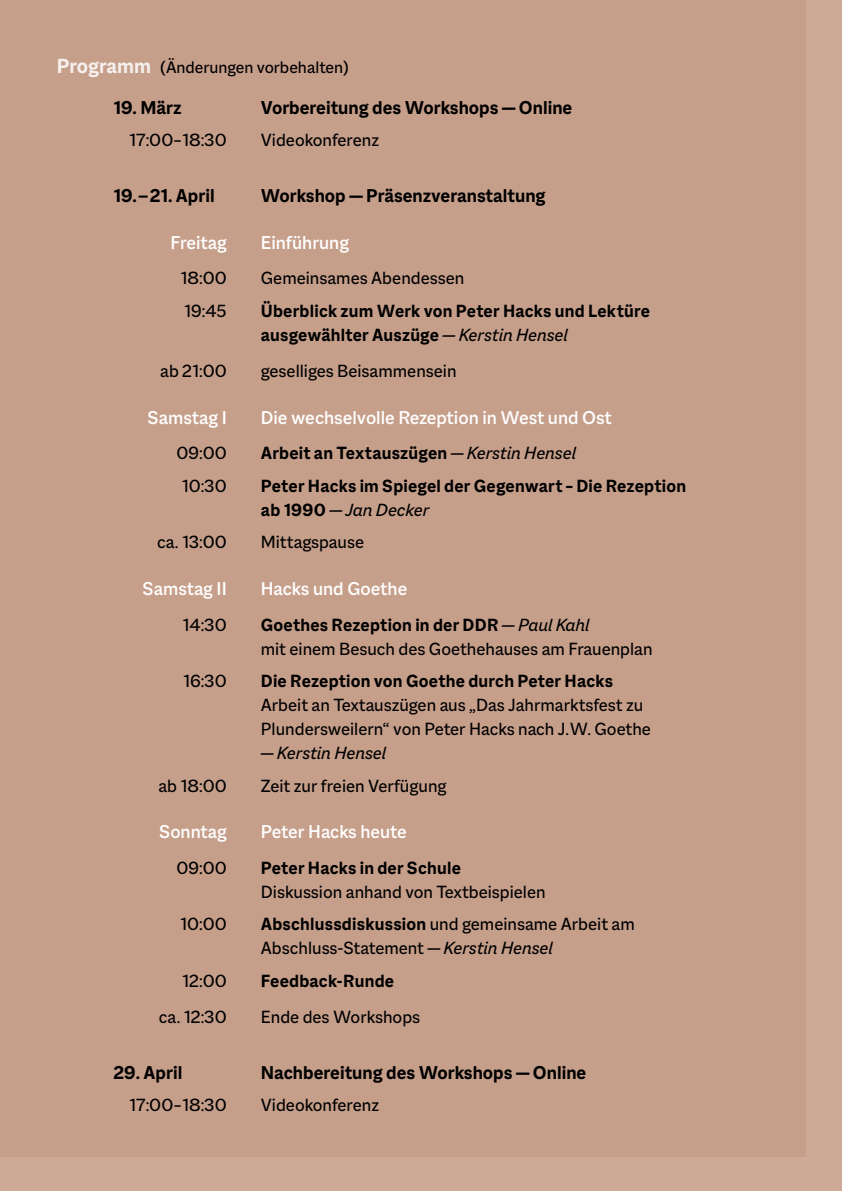
<style>
.page{position:relative;width:842px;height:1191px;background:#cda996}
.page>*{position:absolute;margin:0;border:0;box-sizing:border-box;transform-origin:0 0}
.t1{font:700 20px "Macklin Sans";color:#000}
.t2{font:500 20px "Macklin Sans";color:#fff}
.t3{font:19px/24px "Macklin Sans";color:#000}
.t4{font:700 19px/24px "Macklin Sans";letter-spacing:.01em;color:#000}
.t5{font:italic 19px "Macklin Sans";color:#000}
.t6{font:18px "Macklin Sans";color:#000}
.s1{font-weight:700;font-size:22px;color:#fff}
.s2{font-weight:400;font-style:italic}
.s3{font-weight:700}
.s4{font-style:italic}
</style>
<div class="page">
<div style="left:0;top:0;width:805px;height:1157px;background:#c69f8b"></div>
<p class="t6" style="left:57px;top:57px;width:294px"><span class="s1">Programm</span> (Änderungen vorbehalten)</p>
<p class="t1" style="left:113px;top:96px;width:70px">19. März</p>
<p class="t1" style="left:261px;top:96px;width:313px">Vorbereitung des Workshops — Online</p>
<p class="t3" style="left:129px;top:128px;width:99px">17:00 – 18:30</p>
<p class="t3" style="left:261px;top:128px;width:120px">Videokonferenz</p>
<p class="t1" style="left:113px;top:184px;width:103px">19. − 21. April</p>
<p class="t1" style="left:261px;top:184px;width:286px">Workshop — Präsenzveranstaltung</p>
<p class="t2" style="left:170px;top:231px;width:58px">Freitag</p>
<p class="t2" style="left:261px;top:231px;width:90px">Einführung</p>
<p class="t3" style="left:181px;top:266px;width:48px">18:00</p>
<p class="t3" style="left:261px;top:266px;width:205px">Gemeinsames Abendessen</p>
<p class="t3" style="left:184px;top:298px;width:44px">19:45</p>
<p class="t4" style="left:261px;top:298px;width:391px">Überblick zum Werk von Peter Hacks und Lektüre ausgewählter Auszüge <span class="s2">— Kerstin Hensel</span></p>
<p class="t3" style="left:160px;top:359px;width:68px">ab 21:00</p>
<p class="t3" style="left:261px;top:359px;width:197px">geselliges Beisammensein</p>
<p class="t2" style="left:148px;top:406px;width:81px">Samstag I</p>
<p class="t2" style="left:261px;top:406px;width:352px">Die wechselvolle Rezeption in West und Ost</p>
<p class="t3" style="left:176px;top:441px;width:52px">09:00</p>
<p class="t4" style="left:261px;top:441px;width:317px">Arbeit an Textauszügen <span class="s2">— Kerstin Hensel</span></p>
<p class="t3" style="left:182px;top:473px;width:47px">10:30</p>
<p class="t4" style="left:261px;top:473px;width:427px">Peter Hacks im Spiegel der Gegenwart – Die Rezeption ab 1990 <span class="s2">— Jan Decker</span></p>
<p class="t3" style="left:157px;top:530px;width:71px">ca. 13:00</p>
<p class="t3" style="left:261px;top:530px;width:105px">Mittagspause</p>
<p class="t2" style="left:142px;top:577px;width:86px">Samstag II</p>
<p class="t2" style="left:261px;top:577px;width:148px">Hacks und Goethe</p>
<p class="t3" style="left:183px;top:612px;width:46px">14:30</p>
<p class="t3" style="left:261px;top:612px;width:393px"><span class="s3">Goethes Rezeption in der DDR</span> <span class="s4">— Paul Kahl<br></span>mit einem Besuch des Goethehauses am Frauenplan</p>
<p class="t3" style="left:183px;top:669px;width:45px">16:30</p>
<p class="t4" style="left:261px;top:669px;width:354px">Die Rezeption von Goethe durch Peter Hacks</p>
<p class="t3" style="left:261px;top:693px;width:392px">Arbeit an Textauszügen aus „Das Jahrmarktsfest zu<br>Plundersweilern“ von Peter Hacks nach J. W. Goethe</p>
<p class="t5" style="left:261px;top:742px;width:127px">— Kerstin Hensel</p>
<p class="t3" style="left:158px;top:773px;width:70px">ab 18:00</p>
<p class="t3" style="left:261px;top:773px;width:187px">Zeit zur freien Verfügung</p>
<p class="t2" style="left:159px;top:820px;width:69px">Sonntag</p>
<p class="t2" style="left:261px;top:820px;width:148px">Peter Hacks heute</p>
<p class="t3" style="left:176px;top:855px;width:52px">09:00</p>
<p class="t4" style="left:261px;top:855px;width:202px">Peter Hacks in der Schule</p>
<p class="t3" style="left:261px;top:879px;width:286px">Diskussion anhand von Textbeispielen</p>
<p class="t3" style="left:180px;top:912px;width:48px">10:00</p>
<p class="t3" style="left:261px;top:912px;width:376px"><span class="s3">Abschlussdiskussion</span> und gemeinsame Arbeit am<br>Abschluss-Statement <span class="s4">— Kerstin Hensel</span></p>
<p class="t3" style="left:182px;top:968px;width:46px">12:00</p>
<p class="t4" style="left:261px;top:968px;width:135px">Feedback-Runde</p>
<p class="t3" style="left:159px;top:1005px;width:69px">ca. 12:30</p>
<p class="t3" style="left:261px;top:1005px;width:161px">Ende des Workshops</p>
<p class="t1" style="left:113px;top:1060px;width:70px">29. April</p>
<p class="t1" style="left:261px;top:1060px;width:327px">Nachbereitung des Workshops — Online</p>
<p class="t3" style="left:129px;top:1093px;width:99px">17:00 – 18:30</p>
<p class="t3" style="left:261px;top:1093px;width:120px">Videokonferenz</p>
</div>
